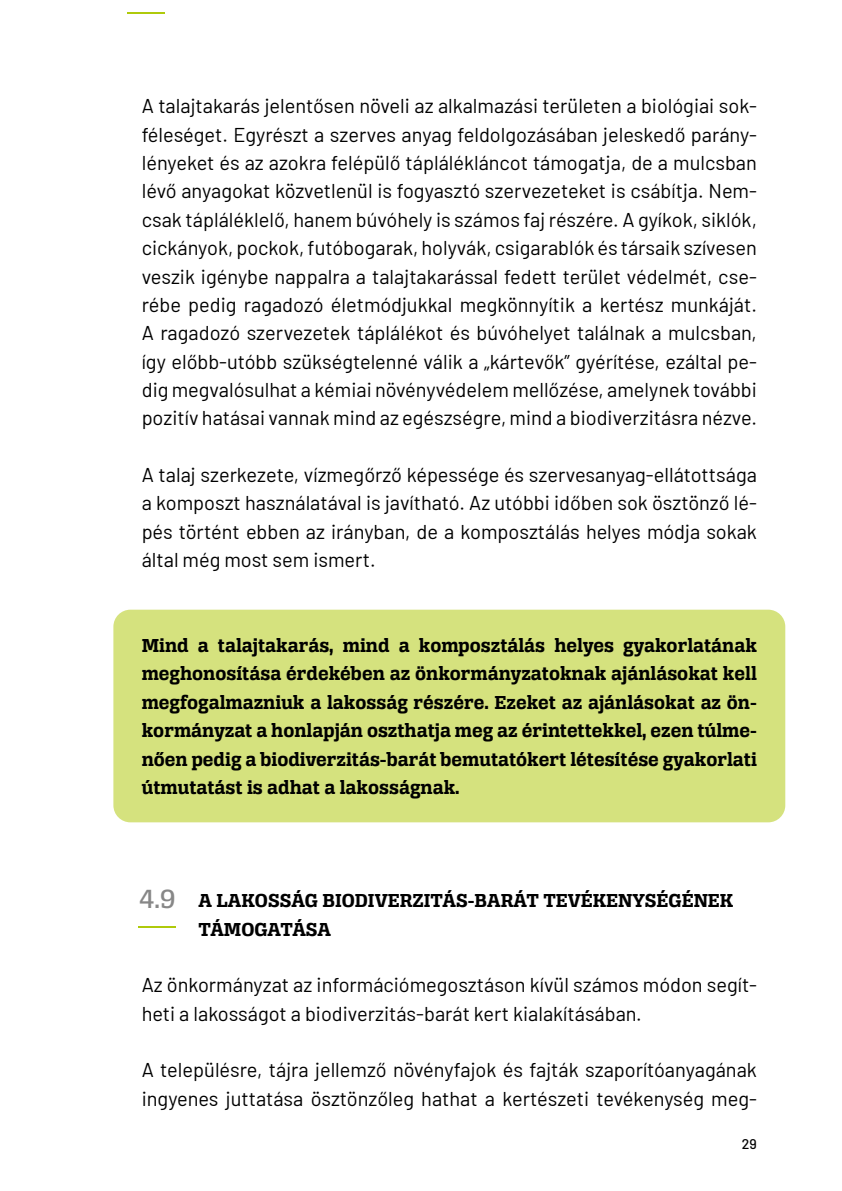
<style>
.page{position:relative;width:842px;height:1191px;background:#fff}
.page>*{position:absolute;margin:0;border:0;box-sizing:border-box;transform-origin:0 0}
.t1{font:64px "Alianza Slab 100";color:#afca0b}
.t2{font:28px "Alianza Slab 500";color:#878787}
.t3{font:20px/28.4px "Barlow";color:#000;text-align:justify}
.t4{font:20px/28.4px "Alianza Slab 700";color:#000;text-align:justify}
.t5{font:500 14px "Barlow";color:#000}
</style>
<div class="page">
<div style="left:113px;top:609px;width:672px;height:213px;background:#d5e27e;border-radius:17px"></div>
<h1 class="t1" style="left:124px;top:-49px;width:45px">__</h1>
<p class="t3" style="left:142px;top:90px;width:617px">A talajtakarás jelentősen növeli az alkalmazási területen a biológiai sok&shy;féleséget. Egyrészt a szerves anyag feldolgozásában jeleskedő parány&shy;lényeket és az azokra felépülő táplálékláncot támogatja, de a mulcsban lévő anyagokat közvetlenül is fogyasztó szervezeteket is csábítja. Nem&shy;csak tápláléklelő, hanem búvóhely is számos faj részére. A gyíkok, siklók, cickányok, pockok, futóbogarak, holyvák, csigarablók és társaik szívesen veszik igénybe nappalra a talajtakarással fedett terület védelmét, cse&shy;rébe pedig ragadozó életmódjukkal megkönnyítik a kertész munkáját.<br>A ragadozó szervezetek táplálékot és búvóhelyet találnak a mulcsban, így előbb-utóbb szükségtelenné válik a „kártevők” gyérítése, ezáltal pe&shy;dig megvalósulhat a kémiai növényvédelem mellőzése, amelynek további pozitív hatásai vannak mind az egészségre, mind a biodiverzitásra nézve.</p>
<p class="t3" style="left:142px;top:459px;width:617px">A talaj szerkezete, vízmegőrző képessége és szervesanyag-ellátottsága a komposzt használatával is javítható. Az utóbbi időben sok ösztönző lé&shy;pés történt ebben az irányban, de a komposztálás helyes módja sokak által még most sem ismert.</p>
<p class="t4" style="left:142px;top:631px;width:617px">Mind a talajtakarás, mind a komposztálás helyes gyakorlatának meghonosítása érdekében az önkormányzatoknak ajánlásokat kell megfogalmazniuk a lakosság részére. Ezeket az ajánlásokat az ön&shy;kormányzat a honlapján oszthatja meg az érintettekkel, ezen túlme&shy;nően pedig a biodiverzitás-barát bemutatókert létesítése gyakorlati útmutatást is adhat a lakosságnak.</p>
<h2 class="t2" style="left:139px;top:882px;width:38px">4.9</h2>
<h1 class="t1" style="left:135px;top:865px;width:45px">__</h1>
<p class="t4" style="left:198px;top:886px;width:536px">A LAKOSSÁG BIODIVERZITÁS-BARÁT TEVÉKENYSÉGÉNEK<br>TÁMOGATÁSA</p>
<p class="t3" style="left:142px;top:969px;width:617px">Az önkormányzat az információmegosztáson kívül számos módon segít&shy;heti a lakosságot a biodiverzitás-barát kert kialakításában.</p>
<p class="t3" style="left:142px;top:1054px;width:617px">A településre, tájra jellemző növényfajok és fajták szaporítóanyagának ingyenes juttatása ösztönzőleg hathat a kertészeti tevékenység meg-</p>
<p class="t5" style="left:742px;top:1133px;width:16px">29</p>
</div>
